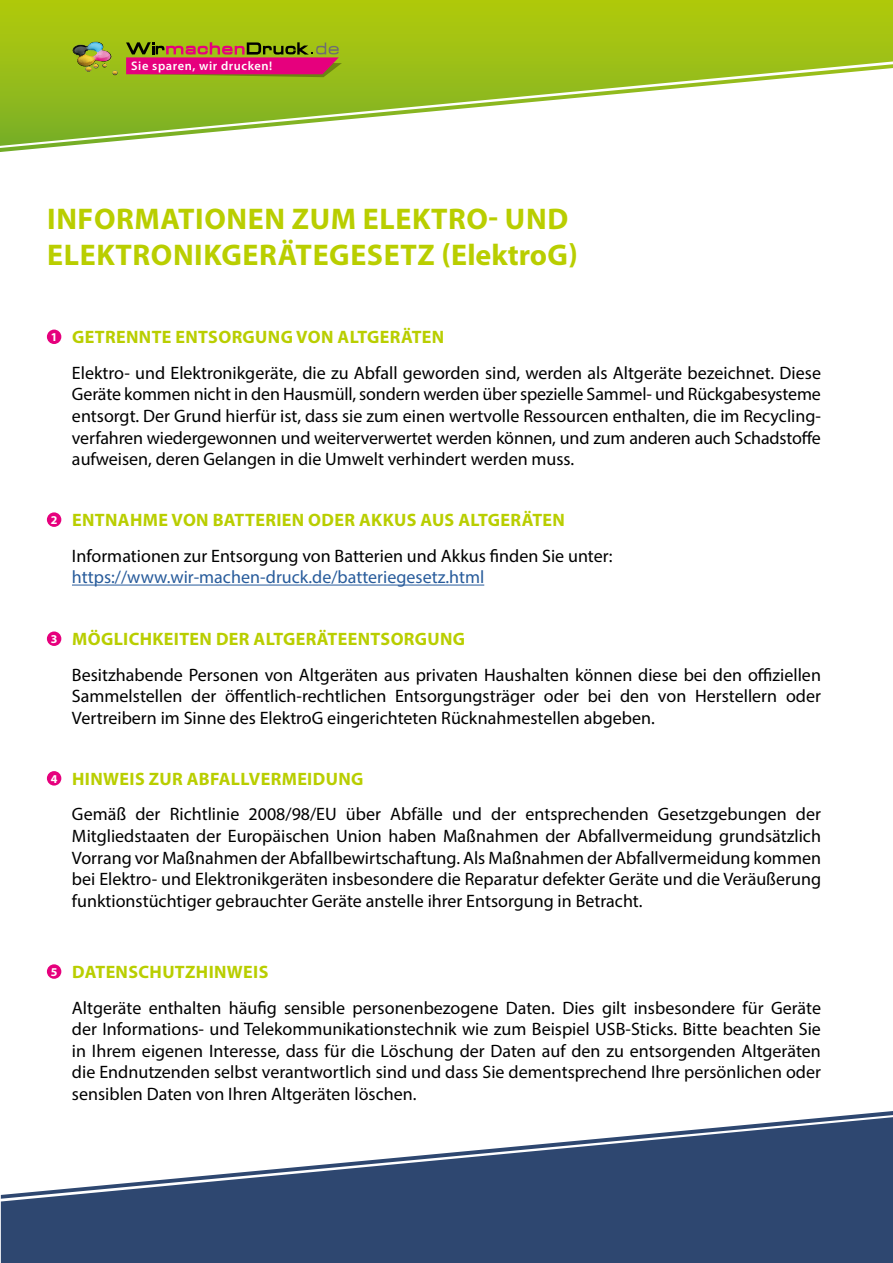
<style>
.page{position:relative;width:893px;height:1263px;background:#fff}
.page>*{position:absolute;margin:0;border:0;box-sizing:border-box;transform-origin:0 0}
.t1{font:700 30px/36px "Myriad Pro";letter-spacing:.02em;color:#b9ce00}
.t2{font:18px/21.6px "Myriad Pro";color:#000;text-align:justify}
.t3{font:700 18px "Myriad Pro";letter-spacing:.02em;color:#b9ce00}
.t4{font:600 12.45px "Myriad Pro";letter-spacing:.045em;color:#fff}
.t5{font:700 12px "Myriad Pro";color:#fff}
.s1{color:#275b9b}
</style>
<div class="page">
<svg style="left:0;top:0;width:893px;height:152px;background:#adc91f"></svg>
<svg style="left:0;top:61px;width:893px;height:87px"></svg>
<div style="left:1px;top:1111px;width:892px;height:152px;background:#2e4770"></div>
<svg style="left:0;top:1115px;width:893px;height:86px;fill:#2e4770"></svg>
<img style="left:80px;top:38px;width:25px;height:2px">
<img style="left:81px;top:39px;width:24px;height:3px">
<img style="left:70px;top:40px;width:22px;height:1px">
<img style="left:70px;top:41px;width:21px;height:2px">
<img style="left:70px;top:43px;width:3px;height:20px">
<img style="left:80px;top:75px;width:19px;height:4px">
<img style="left:86px;top:75px;width:18px;height:1px">
<img style="left:118px;top:63px;width:7px;height:2px">
<img style="left:106px;top:65px;width:19px;height:17px">
<svg style="left:73px;top:42px;width:45px;height:33px"></svg>
<svg style="left:126px;top:42px;width:216px;height:35px;background:#b54d49"></svg>
<div style="left:47px;top:330px;width:14px;height:14px;background:#e6007d;border-radius:50%"></div>
<div style="left:47px;top:512px;width:14px;height:15px;background:#e6007d;border-radius:50%"></div>
<hr style="left:72px;top:585px;width:412px;height:1px;background:#275b9b">
<div style="left:47px;top:631px;width:14px;height:15px;background:#e6007d;border-radius:50%"></div>
<div style="left:47px;top:771px;width:14px;height:14px;background:#e6007d;border-radius:50%"></div>
<div style="left:47px;top:964px;width:14px;height:15px;background:#e6007d;border-radius:50%"></div>
<p class="t4" style="left:131px;top:58px;width:143px">Sie sparen, wir drucken!</p>
<p class="t1" style="left:47px;top:200px;width:532px">INFORMATIONEN ZUM ELEKTRO- UND<br>ELEKTRONIKGERÄTEGESETZ (ElektroG)</p>
<p class="t5" style="left:51px;top:329px;width:8px">1</p>
<p class="t3" style="left:72px;top:325px;width:374px">GETRENNTE ENTSORGUNG VON ALTGERÄTEN</p>
<p class="t2" style="left:72px;top:362px;width:750px">Elektro- und Elektronikgeräte, die zu Abfall geworden sind, werden als Altgeräte bezeichnet. Diese Geräte kommen nicht in den Hausmüll, sondern werden über spezielle Sammel- und Rückgabesysteme entsorgt. Der Grund hierfür ist, dass sie zum einen wertvolle Ressourcen enthalten, die im Recycling&shy;verfahren wiedergewonnen und weiterverwertet werden können, und zum anderen auch Schadstoffe aufweisen, deren Gelangen in die Umwelt verhindert werden muss.</p>
<p class="t5" style="left:51px;top:512px;width:8px">2</p>
<p class="t3" style="left:72px;top:508px;width:494px">ENTNAHME VON BATTERIEN ODER AKKUS AUS ALTGERÄTEN</p>
<p class="t2" style="left:72px;top:544px;width:542px">Informationen zur Entsorgung von Batterien und Akkus finden Sie unter: <span class="s1">https://www.wir-machen-druck.de/batteriegesetz.html</span></p>
<p class="t5" style="left:51px;top:631px;width:8px">3</p>
<p class="t3" style="left:72px;top:627px;width:395px">MÖGLICHKEITEN DER ALTGERÄTEENTSORGUNG</p>
<p class="t2" style="left:72px;top:664px;width:750px">Besitzhabende Personen von Altgeräten aus privaten Haushalten können diese bei den offiziellen Sammelstellen der öffentlich-rechtlichen Entsorgungsträger oder bei den von Herstellern oder Vertreibern im Sinne des ElektroG eingerichteten Rücknahmestellen abgeben.</p>
<p class="t5" style="left:51px;top:771px;width:8px">4</p>
<p class="t3" style="left:72px;top:767px;width:293px">HINWEIS ZUR ABFALLVERMEIDUNG</p>
<p class="t2" style="left:72px;top:803px;width:751px">Gemäß der Richtlinie 2008/98/EU über Abfälle und der entsprechenden Gesetzgebungen der Mitgliedstaaten der Europäischen Union haben Maßnahmen der Abfallvermeidung grundsätzlich Vorrang vor Maßnahmen der Abfallbewirtschaftung. Als Maßnahmen der Abfallvermeidung kommen bei Elektro- und Elektronikgeräten insbesondere die Reparatur defekter Geräte und die Veräußerung funktionstüchtiger gebrauchter Geräte anstelle ihrer Entsorgung in Betracht.</p>
<p class="t5" style="left:51px;top:964px;width:8px">5</p>
<p class="t3" style="left:72px;top:960px;width:198px">DATENSCHUTZHINWEIS</p>
<p class="t2" style="left:72px;top:996px;width:750px">Altgeräte enthalten häufig sensible personenbezogene Daten. Dies gilt insbesondere für Geräte der Informations- und Telekommunikationstechnik wie zum Beispiel USB-Sticks. Bitte beachten Sie in Ihrem eigenen Interesse, dass für die Löschung der Daten auf den zu entsorgenden Altgeräten die Endnutzenden selbst verantwortlich sind und dass Sie dementsprechend Ihre persönlichen oder sensiblen Daten von Ihren Altgeräten löschen.</p>
</div>
